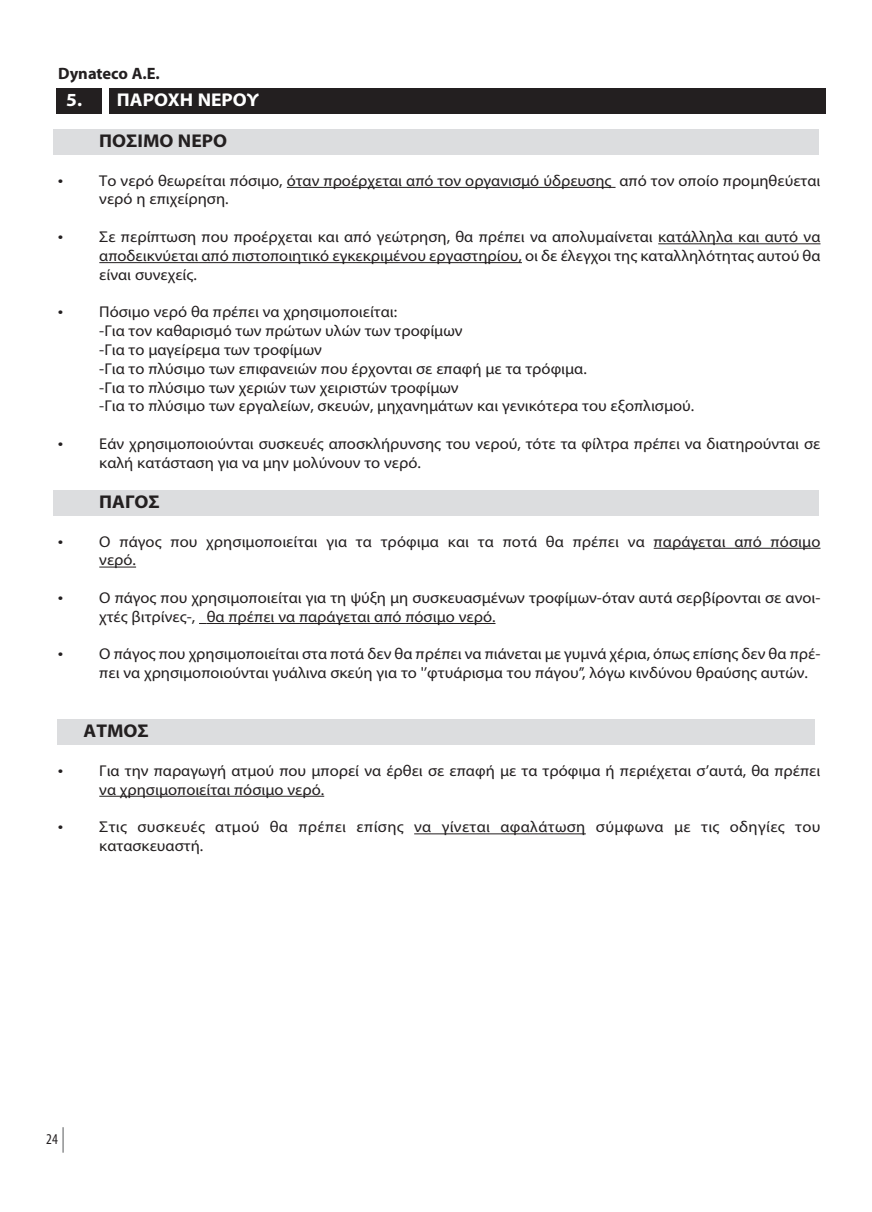
<style>
.page{position:relative;width:872px;height:1212px;background:#fff}
.page>*{position:absolute;margin:0;border:0;box-sizing:border-box;transform-origin:0 0}
.t1{font:700 18.6px "Myriad Pro";color:#231f20;scale:1.05 1}
.t2{font:700 18.6px "Myriad Pro";color:#fff;scale:1.05 1}
.t3{font:700 16.5px "Myriad Pro";color:#231f20}
.t4{font:15.6px/18.8px "Myriad Pro";color:#231f20;scale:1.05 1}
.t5{font:15.6px/18.8px "Myriad Pro";letter-spacing:.02em;color:#231f20;scale:1.05 1}
.t6{font:condensed 15px "Myriad Pro";color:#231f20}
</style>
<div class="page">
<svg style="left:63px;top:1127px;width:1px;height:26px"></svg>
<div style="left:53px;top:129px;width:766px;height:26px;background:#dcdddf"></div>
<div style="left:53px;top:490px;width:766px;height:26px;background:#dcdddf"></div>
<div style="left:57px;top:719px;width:758px;height:25px;background:#dcdddf"></div>
<div style="left:110px;top:88px;width:715px;height:26px;background:#231f20"></div>
<div style="left:56px;top:88px;width:45px;height:26px;background:#231f20"></div>
<hr style="left:287px;top:187px;width:328px;height:1px;background:#231f20">
<hr style="left:658px;top:243px;width:162px;height:1px;background:#231f20">
<hr style="left:99px;top:262px;width:423px;height:1px;background:#231f20">
<hr style="left:653px;top:548px;width:167px;height:1px;background:#231f20">
<hr style="left:99px;top:567px;width:37px;height:1px;background:#231f20">
<hr style="left:207px;top:623px;width:288px;height:1px;background:#231f20">
<hr style="left:99px;top:796px;width:225px;height:1px;background:#231f20">
<hr style="left:414px;top:833px;width:172px;height:1px;background:#231f20">
<p class="t3" style="left:58px;top:68px;width:103px">Dynateco A.E.</p>
<p class="t2" style="left:66px;top:92px;width:185px">5. ΠΑΡΟΧΗ ΝΕΡΟΥ</p>
<p class="t1" style="left:99px;top:134px;width:123px">ΠΟΣΙΜΟ ΝΕΡΟ</p>
<p class="t4" style="left:99px;top:172px;width:688px;text-indent:-42px">• Το νερό θεωρείται πόσιμο, όταν προέρχεται από τον οργανισμό ύδρευσης από τον οποίο προμηθεύεται νερό η επιχείρηση.</p>
<p class="t4" style="left:99px;top:229px;width:688px;text-align:justify;text-indent:-42px">• Σε περίπτωση που προέρχεται και από γεώτρηση, θα πρέπει να απολυμαίνεται κατάλληλα και αυτό να αποδεικνύεται από πιστοποιητικό εγκεκριμένου εργαστηρίου, οι δε έλεγχοι της καταλληλότητας αυτού θα είναι συνεχείς.</p>
<p class="t4" style="left:99px;top:304px;width:568px;text-indent:-42px">• Πόσιμο νερό θα πρέπει να χρησιμοποιείται:<br>-Για τον καθαρισμό των πρώτων υλών των τροφίμων<br>-Για το μαγείρεμα των τροφίμων<br>-Για το πλύσιμο των επιφανειών που έρχονται σε επαφή με τα τρόφιμα.<br>-Για το πλύσιμο των χεριών των χειριστών τροφίμων<br>-Για το πλύσιμο των εργαλείων, σκευών, μηχανημάτων και γενικότερα του εξοπλισμού.</p>
<p class="t4" style="left:99px;top:436px;width:688px;text-indent:-42px">• Εάν χρησιμοποιούνται συσκευές αποσκλήρυνσης του νερού, τότε τα φίλτρα πρέπει να διατηρούνται σε καλή κατάσταση για να μην μολύνουν το νερό.</p>
<p class="t1" style="left:99px;top:494px;width:59px">ΠΑΓΟΣ</p>
<p class="t4" style="left:99px;top:533px;width:688px;text-indent:-42px">• Ο πάγος που χρησιμοποιείται για τα τρόφιμα και τα ποτά θα πρέπει να παράγεται από πόσιμο νερό.</p>
<p class="t4" style="left:99px;top:590px;width:688px;text-indent:-42px">• Ο πάγος που χρησιμοποιείται για τη ψύξη μη συσκευασμένων τροφίμων-όταν αυτά σερβίρονται σε ανοι&shy;χτές βιτρίνες-, θα πρέπει να παράγεται από πόσιμο νερό.</p>
<p class="t4" style="left:99px;top:646px;width:688px;text-indent:-42px">• Ο πάγος που χρησιμοποιείται στα ποτά δεν θα πρέπει να πιάνεται με γυμνά χέρια, όπως επίσης δεν θα πρέ&shy;πει να χρησιμοποιούνται γυάλινα σκεύη για το '’φτυάρισμα του πάγου’’, λόγω κινδύνου θραύσης αυτών.</p>
<p class="t1" style="left:84px;top:723px;width:64px">ΑΤΜΟΣ</p>
<p class="t4" style="left:99px;top:762px;width:688px;text-indent:-42px">• Για την παραγωγή ατμού που μπορεί να έρθει σε επαφή με τα τρόφιμα ή περιέχεται σ’αυτά, θα πρέπει να χρησιμοποιείται πόσιμο νερό.</p>
<p class="t5" style="left:99px;top:819px;width:688px;text-indent:-42px">• Στις συσκευές ατμού θα πρέπει επίσης να γίνεται αφαλάτωση σύμφωνα με τις οδηγίες του κατασκευαστή.</p>
<p class="t6" style="left:46px;top:1133px;width:13px">24</p>
</div>
